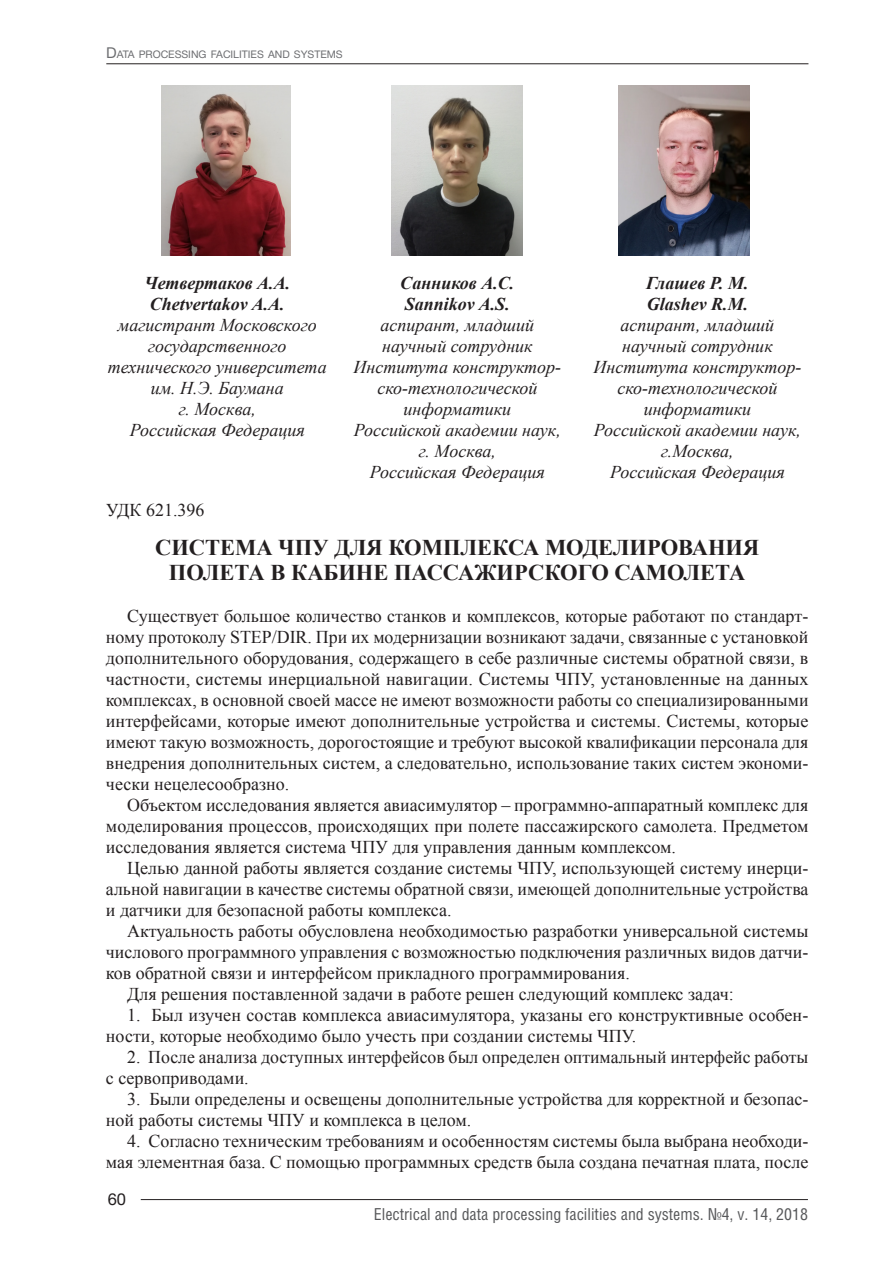
<style>
.page{position:relative;width:893px;height:1263px;background:#fff}
.page>*{position:absolute;margin:0;border:0;box-sizing:border-box;transform-origin:0 0}
.точки{font:700 22.5px/25.5px "Times New Roman";color:#231f20;text-align:center}
.точки-2{font:18px/21px "Times New Roman";color:#231f20;text-align:justify}
.точки-3{font:italic 18px/21px "Times New Roman";color:#231f20;text-align:center}
.точки-4{font:italic 700 18px "Times New Roman";color:#231f20}
.t1{font:16.5px "Helios Cond";color:#57585a}
.t2{font:16.5px "Helvetica Neue Cyr";color:#231f20}
.t3{font:10.5px "Helvetica Neue Cyr";color:#6c6d70}
.s1{font-size:15px}
</style>
<div class="page">
<hr style="left:106px;top:63px;width:702px;height:1px;background:#231f20">
<hr style="left:141px;top:1199px;width:667px;height:1px;background:#231f20">
<img style="left:162px;top:85px;width:129px;height:170px">
<img style="left:391px;top:86px;width:132px;height:170px">
<img style="left:618px;top:85px;width:131px;height:170px">
<p class="t3" style="left:106px;top:49px;width:238px"><span class="s1">D</span>ATA PROCESSING FACILITIES AND SYSTEMS</p>
<p class="точки-4" style="left:144px;top:271px;width:147px">Четвертаков А.А.</p>
<p class="точки-4" style="left:150px;top:292px;width:136px">Chetvertakov A.A.</p>
<p class="точки-3" style="left:118px;top:314px;width:200px">магистрант Московского государственного</p>
<p class="точки-3" style="left:108px;top:356px;width:220px">технического университета им. Н.Э. Баумана</p>
<p class="точки-3" style="left:179px;top:398px;width:79px">г. Москва,</p>
<p class="точки-3" style="left:130px;top:419px;width:176px">Российская Федерация</p>
<p class="точки-4" style="left:400px;top:271px;width:116px">Санников А.С.</p>
<p class="точки-4" style="left:405px;top:292px;width:106px">Sannikov A.S.</p>
<p class="точки-3" style="left:381px;top:314px;width:155px">аспирант, младший</p>
<p class="точки-3" style="left:353px;top:335px;width:209px">научный сотрудник<br>Института конструктор&shy;ско-технологической</p>
<p class="точки-3" style="left:404px;top:398px;width:109px">информатики</p>
<p class="точки-3" style="left:354px;top:419px;width:208px">Российской академии наук,</p>
<p class="точки-3" style="left:419px;top:440px;width:79px">г. Москва,</p>
<p class="точки-3" style="left:370px;top:461px;width:176px">Российская Федерация</p>
<p class="точки-4" style="left:646px;top:271px;width:104px">Глашев Р. М.</p>
<p class="точки-4" style="left:647px;top:292px;width:103px">Glashev R.M.</p>
<p class="точки-3" style="left:621px;top:314px;width:155px">аспирант, младший</p>
<p class="точки-3" style="left:594px;top:335px;width:209px">научный сотрудник<br>Института конструктор&shy;ско-технологической</p>
<p class="точки-3" style="left:644px;top:398px;width:109px">информатики</p>
<p class="точки-3" style="left:594px;top:419px;width:208px">Российской академии наук,</p>
<p class="точки-3" style="left:661px;top:440px;width:74px">г.Москва,</p>
<p class="точки-3" style="left:610px;top:461px;width:176px">Российская Федерация</p>
<p class="точки-2" style="left:106px;top:498px;width:100px">УДК 621.396</p>
<p class="точки" style="left:155px;top:534px;width:606px">СИСТЕМА ЧПУ ДЛЯ КОМПЛЕКСА МОДЕЛИРОВАНИЯ<br>ПОЛЕТА В КАБИНЕ ПАССАЖИРСКОГО САМОЛЕТА</p>
<p class="точки-2" style="left:106px;top:605px;width:704px;text-indent:21px">Существует большое количество станков и комплексов, которые работают по стандарт&shy;ному протоколу STEP/DIR. При их модернизации возникают задачи, связанные с установкой дополнительного оборудования, содержащего в себе различные системы обратной связи, в частности, системы инерциальной навигации. Системы ЧПУ, установленные на данных комплексах, в основной своей массе не имеют возможности работы со специализированными интерфейсами, которые имеют дополнительные устройства и системы. Системы, которые имеют такую возможность, дорогостоящие и требуют высокой квалификации персонала для внедрения дополнительных систем, а следовательно, использование таких систем экономи&shy;чески нецелесообразно.</p>
<p class="точки-2" style="left:106px;top:794px;width:704px;text-indent:21px">Объектом исследования является авиасимулятор – программно-аппаратный комплекс для моделирования процессов, происходящих при полете пассажирского самолета. Предметом исследования является система ЧПУ для управления данным комплексом.</p>
<p class="точки-2" style="left:106px;top:857px;width:704px;text-indent:21px">Целью данной работы является создание системы ЧПУ, использующей систему инерци&shy;альной навигации в качестве системы обратной связи, имеющей дополнительные устройства и датчики для безопасной работы комплекса.</p>
<p class="точки-2" style="left:106px;top:920px;width:704px;text-indent:21px">Актуальность работы обусловлена необходимостью разработки универсальной системы числового программного управления с возможностью подключения различных видов датчи&shy;ков обратной связи и интерфейсом прикладного программирования.</p>
<p class="точки-2" style="left:127px;top:983px;width:608px">Для решения поставленной задачи в работе решен следующий комплекс задач:</p>
<p class="точки-2" style="left:106px;top:1004px;width:704px;text-indent:21px">1. Был изучен состав комплекса авиасимулятора, указаны его конструктивные особен&shy;ности, которые необходимо было учесть при создании системы ЧПУ.</p>
<p class="точки-2" style="left:106px;top:1046px;width:704px;text-indent:21px">2. После анализа доступных интерфейсов был определен оптимальный интерфейс работы с сервоприводами.</p>
<p class="точки-2" style="left:106px;top:1088px;width:704px;text-indent:21px">3. Были определены и освещены дополнительные устройства для корректной и безопас&shy;ной работы системы ЧПУ и комплекса в целом.</p>
<p class="точки-2" style="left:106px;top:1130px;width:704px;text-align:right">4. Согласно техническим требованиям и особенностям системы была выбрана необходи&shy;мая элементная база. С помощью программных средств была создана печатная плата, после</p>
<p class="t2" style="left:108px;top:1190px;width:20px">60</p>
<p class="t1" style="left:374px;top:1204px;width:436px">Electrical and data processing facilities and systems. №4, v. 14, 2018</p>
</div>
